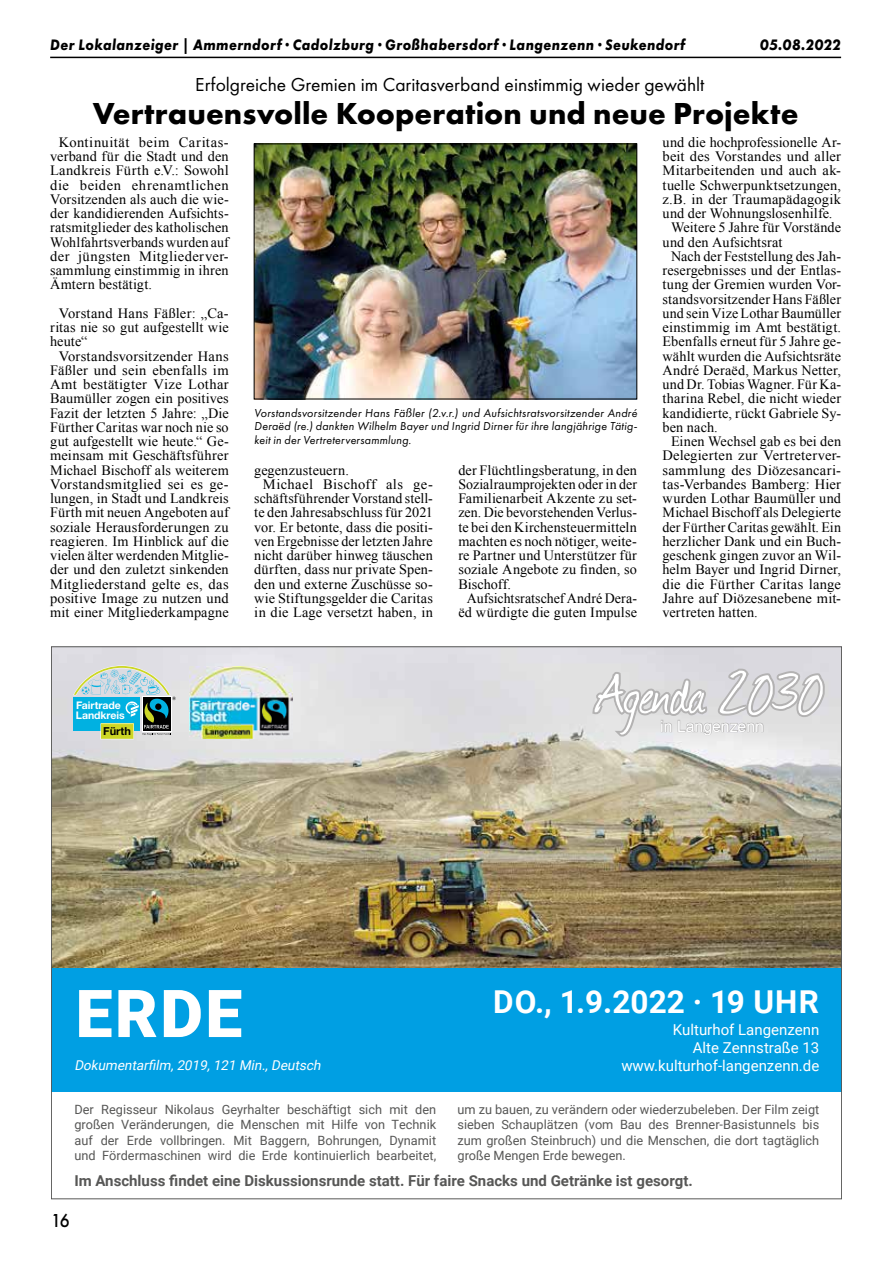
<style>
.page{position:relative;width:893px;height:1263px;background:#fff}
.page>*{position:absolute;margin:0;border:0;box-sizing:border-box;transform-origin:0 0}
.t1{font:900 66px "Roboto";color:#fff}
.t2{font:65.85px "Journal";color:#fff}
.t3{font:700 31.5px "Futura PT";letter-spacing:.005em;color:#000}
.t4{font:700 31.5px "Roboto";color:#fff}
.t5{font:19.5px "Futura PT";color:#000}
.t6{font:500 19.5px "Futura PT";color:#000;scale:.9 1}
.t7{font:italic 700 15.75px "Futura PT";letter-spacing:.025em;color:#000;scale:.9 1}
.t8{font:15.75px "Arial";color:#fff}
.t9{font:700 15px "Roboto";color:#575756}
.t10{font:15px/18px "Roboto";color:#fff;text-align:right}
.t11{font:14.25px/14.2px "Times New Roman";letter-spacing:.01em;color:#000;text-align:justify}
.t12{font:14.25px "Times New Roman";letter-spacing:.03em;color:#000}
.t13{font:italic 13.5px "Roboto";color:#fff}
.t14{font:12.75px/15.3px "Roboto";color:#575756;text-align:justify}
.t15{font:italic 12px/13.5px "Futura PT";letter-spacing:.015em;color:#000;text-align:justify}
.t16{font:700 10.95px "Helvetica Neue";color:#000}
.t17{font:700 10.5px/9.9px "Helvetica Neue";letter-spacing:-.005em;color:#fff}
</style>
<div class="page">
<hr style="left:50px;top:57px;width:791px;height:1px;background:#000">
<img style="left:256px;top:146px;width:379px;height:251px">
<div style="left:254px;top:144px;width:383px;height:255px;border:1px solid #000"></div>
<img style="left:53px;top:648px;width:787px;height:320px">
<svg style="left:73px;top:665px;width:103px;height:74px;background:#85bcbb"></svg>
<img style="left:190px;top:666px;width:103px;height:73px">
<svg style="left:589px;top:648px;width:239px;height:127px;background:#d4d3d2"></svg>
<div style="left:51px;top:968px;width:791px;height:124px;background:#009fe3"></div>
<p class="t7" style="left:50px;top:35px;width:707px">Der Lokalanzeiger | Ammerndorf · Cadolzburg · Großhabersdorf · Langenzenn · Seukendorf</p>
<p class="t7" style="left:760px;top:35px;width:91px">05.08.2022</p>
<h3 class="t5" style="left:195px;top:73px;width:511px">Erfolgreiche Gremien im Caritasverband einstimmig wieder gewählt</h3>
<h3 class="t3" style="left:93px;top:93px;width:707px">Vertrauensvolle Kooperation und neue Projekte</h3>
<p class="t11" style="left:50px;top:135px;width:180px;text-indent:9px">Kontinuität beim Caritas&shy;verband für die Stadt und den Landkreis Fürth e.V.: Sowohl die beiden ehrenamtlichen Vorsitzenden als auch die wie&shy;der kandidierenden Aufsichts&shy;ratsmitglieder des katholischen Wohlfahrtsverbands wurden auf der jüngsten Mitgliederver&shy;sammlung einstimmig in ihren Ämtern bestätigt.</p>
<p class="t11" style="left:59px;top:306px;width:172px">Vorstand Hans Fäßler: „Ca-</p>
<p class="t11" style="left:50px;top:320px;width:180px">ritas nie so gut aufgestellt wie</p>
<p class="t11" style="left:50px;top:334px;width:39px">heute“</p>
<p class="t11" style="left:59px;top:348px;width:172px">Vorstandsvorsitzender Hans</p>
<p class="t11" style="left:50px;top:363px;width:180px">Fäßler und sein ebenfalls im</p>
<p class="t11" style="left:50px;top:377px;width:180px">Amt bestätigter Vize Lothar</p>
<p class="t11" style="left:50px;top:391px;width:180px">Baumüller zogen ein positives</p>
<p class="t11" style="left:50px;top:405px;width:180px">Fazit der letzten 5 Jahre: „Die</p>
<p class="t11" style="left:50px;top:420px;width:180px">Fürther Caritas war noch nie so</p>
<p class="t11" style="left:50px;top:434px;width:180px">gut aufgestellt wie heute.“ Ge-</p>
<p class="t11" style="left:50px;top:448px;width:180px">meinsam mit Geschäftsführer</p>
<p class="t11" style="left:50px;top:462px;width:180px">Michael Bischoff als weiterem</p>
<p class="t11" style="left:50px;top:477px;width:180px">Vorstandsmitglied sei es ge-</p>
<p class="t11" style="left:50px;top:491px;width:180px">lungen, in Stadt und Landkreis</p>
<p class="t11" style="left:50px;top:505px;width:180px">Fürth mit neuen Angeboten auf</p>
<p class="t11" style="left:50px;top:519px;width:180px">soziale Herausforderungen zu</p>
<p class="t11" style="left:50px;top:534px;width:180px">reagieren. Im Hinblick auf die</p>
<p class="t11" style="left:50px;top:548px;width:180px">vielen älter werdenden Mitglie-</p>
<p class="t11" style="left:50px;top:562px;width:180px">der und den zuletzt sinkenden</p>
<p class="t11" style="left:50px;top:576px;width:180px">Mitgliederstand gelte es, das</p>
<p class="t11" style="left:50px;top:591px;width:180px">positive Image zu nutzen und</p>
<p class="t11" style="left:50px;top:605px;width:180px">mit einer Mitgliederkampagne</p>
<p class="t11" style="left:662px;top:135px;width:180px">und die hochprofessionelle Ar-</p>
<p class="t11" style="left:662px;top:149px;width:180px">beit des Vorstandes und aller</p>
<p class="t11" style="left:662px;top:163px;width:180px">Mitarbeitenden und auch ak-</p>
<p class="t11" style="left:662px;top:177px;width:180px">tuelle Schwerpunktsetzungen,</p>
<p class="t11" style="left:662px;top:192px;width:180px">z.B. in der Traumapädagogik</p>
<p class="t11" style="left:662px;top:206px;width:171px">und der Wohnungslosenhilfe.</p>
<p class="t11" style="left:671px;top:220px;width:172px">Weitere 5 Jahre für Vorstände</p>
<p class="t11" style="left:662px;top:234px;width:121px">und den Aufsichtsrat</p>
<p class="t11" style="left:671px;top:249px;width:172px">Nach der Feststellung des Jah-</p>
<p class="t11" style="left:662px;top:263px;width:180px">resergebnisses und der Entlas-</p>
<p class="t11" style="left:662px;top:277px;width:180px">tung der Gremien wurden Vor-</p>
<p class="t11" style="left:662px;top:291px;width:180px">standsvorsitzender Hans Fäßler</p>
<p class="t11" style="left:662px;top:306px;width:180px">und sein Vize Lothar Baumüller</p>
<p class="t11" style="left:662px;top:320px;width:180px">einstimmig im Amt bestätigt.</p>
<p class="t11" style="left:662px;top:334px;width:180px">Ebenfalls erneut für 5 Jahre ge-</p>
<p class="t11" style="left:662px;top:348px;width:180px">wählt wurden die Aufsichtsräte</p>
<p class="t11" style="left:662px;top:363px;width:180px">André Deraëd, Markus Netter,</p>
<p class="t11" style="left:662px;top:377px;width:180px">und Dr. Tobias Wagner. Für Ka-</p>
<p class="t11" style="left:662px;top:391px;width:180px">tharina Rebel, die nicht wieder</p>
<p class="t11" style="left:662px;top:405px;width:180px">kandidierte, rückt Gabriele Sy-</p>
<p class="t11" style="left:662px;top:420px;width:57px">ben nach.</p>
<p class="t11" style="left:671px;top:434px;width:172px">Einen Wechsel gab es bei den</p>
<p class="t11" style="left:662px;top:448px;width:180px">Delegierten zur Vertreterver-</p>
<p class="t11" style="left:662px;top:462px;width:180px">sammlung des Diözesancari-</p>
<p class="t11" style="left:662px;top:477px;width:180px">tas-Verbandes Bamberg: Hier</p>
<p class="t11" style="left:662px;top:491px;width:180px">wurden Lothar Baumüller und</p>
<p class="t11" style="left:662px;top:505px;width:180px">Michael Bischoff als Delegierte</p>
<p class="t11" style="left:662px;top:519px;width:180px">der Fürther Caritas gewählt. Ein</p>
<p class="t11" style="left:662px;top:534px;width:180px">herzlicher Dank und ein Buch-</p>
<p class="t11" style="left:662px;top:548px;width:180px">geschenk gingen zuvor an Wil-</p>
<p class="t11" style="left:662px;top:562px;width:180px">helm Bayer und Ingrid Dirner,</p>
<p class="t11" style="left:662px;top:576px;width:180px">die die Fürther Caritas lange</p>
<p class="t11" style="left:662px;top:591px;width:180px">Jahre auf Diözesanebene mit-</p>
<p class="t11" style="left:662px;top:605px;width:97px">vertreten hatten.</p>
<p class="t15" style="left:254px;top:406px;width:385px">Vorstandsvorsitzender Hans Fäßler (2.v.r.) und Aufsichtsratsvorsitzender André Deraëd (re.) dankten Wilhelm Bayer und Ingrid Dirner für ihre langjährige Tätig&shy;keit in der Vertreterversammlung.</p>
<p class="t11" style="left:458px;top:462px;width:180px">der Flüchtlingsberatung, in den</p>
<p class="t11" style="left:458px;top:477px;width:180px">Sozialraumprojekten oder in der</p>
<p class="t11" style="left:458px;top:491px;width:180px">Familienarbeit Akzente zu set-</p>
<p class="t11" style="left:458px;top:505px;width:180px">zen. Die bevorstehenden Verlus-</p>
<p class="t11" style="left:458px;top:519px;width:180px">te bei den Kirchensteuermitteln</p>
<p class="t11" style="left:458px;top:534px;width:180px">machten es noch nötiger, weite-</p>
<p class="t11" style="left:458px;top:548px;width:180px">re Partner und Unterstützer für</p>
<p class="t11" style="left:458px;top:562px;width:180px">soziale Angebote zu finden, so</p>
<p class="t11" style="left:458px;top:576px;width:54px">Bischoff.</p>
<p class="t11" style="left:467px;top:591px;width:172px">Aufsichtsratschef André Dera-</p>
<p class="t11" style="left:458px;top:605px;width:180px">ëd würdigte die guten Impulse</p>
<p class="t11" style="left:254px;top:462px;width:96px">gegenzusteuern.</p>
<p class="t12" style="left:263px;top:474px;width:172px">Michael Bischoff als ge-</p>
<p class="t11" style="left:254px;top:491px;width:180px">schäftsführender Vorstand stell-</p>
<p class="t11" style="left:254px;top:505px;width:180px">te den Jahresabschluss für 2021</p>
<p class="t11" style="left:254px;top:519px;width:180px">vor. Er betonte, dass die positi-</p>
<p class="t11" style="left:254px;top:534px;width:180px">ven Ergebnisse der letzten Jahre</p>
<p class="t11" style="left:254px;top:548px;width:180px">nicht darüber hinweg täuschen</p>
<p class="t11" style="left:254px;top:562px;width:180px">dürften, dass nur private Spen-</p>
<p class="t11" style="left:254px;top:576px;width:180px">den und externe Zuschüsse so-</p>
<p class="t11" style="left:254px;top:591px;width:180px">wie Stiftungsgelder die Caritas</p>
<p class="t11" style="left:254px;top:605px;width:180px">in die Lage versetzt haben, in</p>
<p class="t17" style="left:76px;top:700px;width:50px">Fairtrade<br>Landkreis</p>
<p class="t16" style="left:103px;top:724px;width:29px">Fürth</p>
<h1 class="t1" style="left:76px;top:967px;width:168px">ERDE</h1>
<p class="t13" style="left:74px;top:1056px;width:251px">Dokumentarfilm,2019,121 Min.,Deutsch</p>
<h2 class="t2" style="left:596px;top:649px;width:231px">Agenda 2030</h2>
<p class="t8" style="left:660px;top:715px;width:105px">in Langenzenn</p>
<h3 class="t4" style="left:493px;top:979px;width:327px">DO., 1.9.2022 · 19 UHR</h3>
<p class="t10" style="left:621px;top:1020px;width:200px">Kulturhof Langenzenn<br>Alte Zennstraße 13 www.kulturhof-langenzenn.de</p>
<p class="t14" style="left:74px;top:1101px;width:363px">Der Regisseur Nikolaus Geyrhalter beschäftigt sich mit den großen Veränderungen, die Menschen mit Hilfe von Technik auf der Erde vollbringen. Mit Baggern, Bohrungen, Dynamit und Fördermaschinen wird die Erde kontinuierlich bearbeitet,</p>
<p class="t14" style="left:457px;top:1101px;width:363px">um zu bauen, zu verändern oder wiederzubeleben. Der Film zeigt sieben Schauplätzen (vom Bau des Brenner-Basistunnels bis zum großen Steinbruch) und die Menschen, die dort tagtäglich große Mengen Erde bewegen.</p>
<p class="t9" style="left:74px;top:1170px;width:620px">Im Anschluss findet eine Diskussionsrunde statt. Für faire Snacks und Getränke ist gesorgt.</p>
<h3 class="t6" style="left:51px;top:1208px;width:23px">16</h3>
</div>
